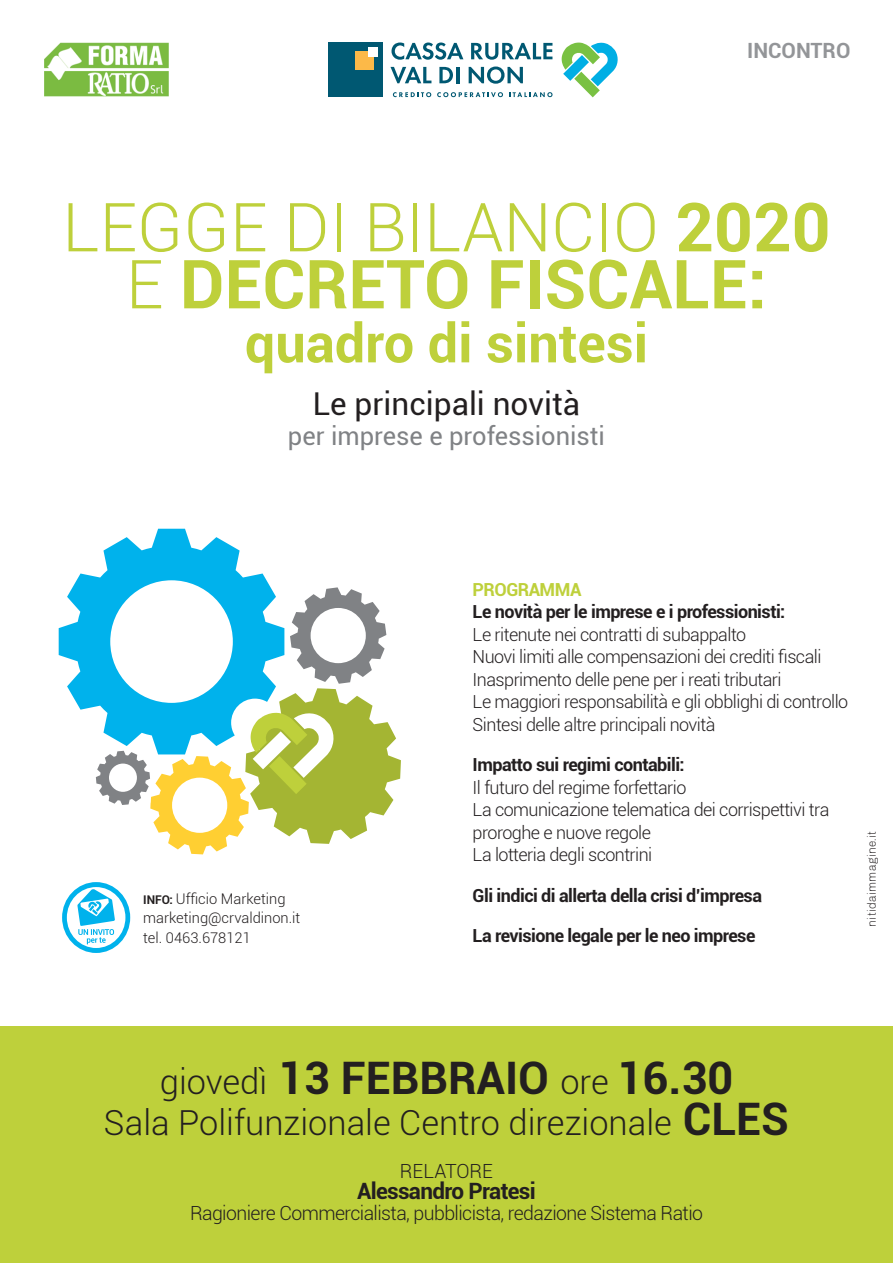
<style>
.page{position:relative;width:893px;height:1263px;background:#fff}
.page>*{position:absolute;margin:0;border:0;box-sizing:border-box;transform-origin:0 0}
.t1{font:700 67.65px/57px "Roboto";color:#bed03b;text-align:center}
.t2{font:700 54px "Roboto";color:#bed03b}
.t3{font:700 44.85px "Roboto";color:#231f20}
.t4{font:300 34.5px "Roboto";color:#231f20}
.t5{font:31.5px "Roboto";color:#231f20}
.t6{font:25.5px "Roboto";color:#808285}
.t7{font:700 22.5px "Roboto";letter-spacing:-.03em;color:#231f20}
.t8{font:700 21px "Roboto";color:#939598}
.t9{font:300 19.5px "Roboto";letter-spacing:-.03em;color:#231f20}
.t10{font:300 19.5px "Roboto";color:#231f20}
.t11{font:300 18px/22.5px "Roboto";letter-spacing:-.03em;color:#231f20}
.t12{font:700 18px "Roboto";letter-spacing:-.03em;color:#231f20}
.t13{font:700 18px "Roboto";letter-spacing:-.03em;color:#bed03b}
.t14{font:300 14.7px/19.5px "Roboto";color:#231f20}
.t15{font:300 12px "Chivo";color:#231f20}
.s1{font-weight:300}
.s2{font-weight:700;font-size:12px}
.s3{font-weight:300;font-size:34.5px}
.s4{font-weight:700;font-size:44.85px}
</style>
<div class="page">
<img style="left:44px;top:42px;width:125px;height:55px">
<svg style="left:562px;top:42px;width:56px;height:55px"></svg>
<div style="left:328px;top:43px;width:54px;height:54px;background:#005872"></div>
<div style="left:355px;top:52px;width:18px;height:18px;background:#fcb948"></div>
<div style="left:369px;top:47px;width:9px;height:9px;background:#fff"></div>
<svg style="left:391px;top:43px;width:72px;height:17px"></svg>
<svg style="left:471px;top:43px;width:81px;height:17px"></svg>
<svg style="left:390px;top:67px;width:41px;height:16px"></svg>
<svg style="left:439px;top:67px;width:14px;height:16px"></svg>
<hr style="left:456px;top:67px;width:3px;height:16px;background:#005872">
<svg style="left:469px;top:67px;width:54px;height:17px"></svg>
<svg style="left:393px;top:92px;width:38px;height:5px"></svg>
<svg style="left:437px;top:92px;width:66px;height:5px"></svg>
<svg style="left:509px;top:92px;width:43px;height:5px"></svg>
<div style="left:0;top:1026px;width:893px;height:237px;background:#bed03b"></div>
<svg style="left:62px;top:882px;width:68px;height:71px"></svg>
<svg style="left:59px;top:529px;width:212px;height:181px;fill:#00b2ec"></svg>
<svg style="left:96px;top:587px;width:305px;height:267px"></svg>
<p class="t8" style="left:747px;top:36px;width:105px">INCONTRO</p>
<h1 class="t1" style="left:62px;top:196px;width:770px"><span class="s1">LEGGE DI BILANCIO</span> 2020<br><span class="s1">E</span> DECRETO FISCALE:</h1>
<h2 class="t2" style="left:245px;top:305px;width:405px">quadro di sintesi</h2>
<h3 class="t5" style="left:313px;top:382px;width:269px">Le principali novità</h3>
<h3 class="t6" style="left:288px;top:418px;width:318px">per imprese e professionisti</h3>
<p class="t14" style="left:143px;top:888px;width:159px"><span class="s2">INFO:</span> Ufficio Marketing marketing@crvaldinon.it tel. 0463.678121</p>
<p class="t13" style="left:473px;top:577px;width:110px">PROGRAMMA</p>
<p class="t12" style="left:473px;top:599px;width:314px">Le novità per le imprese e i professionisti:</p>
<p class="t11" style="left:473px;top:622px;width:377px">Le ritenute nei contratti di subappalto<br>Nuovi limiti alle compensazioni dei crediti fiscali Inasprimento delle pene per i reati tributari<br>Le maggiori responsabilità e gli obblighi di controllo Sintesi delle altre principali novità</p>
<p class="t12" style="left:473px;top:752px;width:214px">Impatto sui regimi contabili:</p>
<p class="t11" style="left:473px;top:775px;width:358px">Il futuro del regime forfettario<br>La comunicazione telematica dei corrispettivi tra proroghe e nuove regole<br>La lotteria degli scontrini</p>
<p class="t12" style="left:473px;top:883px;width:291px">Gli indici di allerta della crisi d’impresa</p>
<p class="t12" style="left:473px;top:923px;width:284px">La revisione legale per le neo imprese</p>
<p class="t15" style="left:865px;top:927px;width:98px;rotate:-90deg">nitidaimmagine.it</p>
<h3 class="t3" style="left:160px;top:1046px;width:575px"><span class="s3">giovedì</span> 13 FEBBRAIO <span class="s3">ore</span> 16.30</h3>
<h3 class="t4" style="left:104px;top:1099px;width:686px">Sala Polifunzionale Centro direzionale <span class="s4">CLES</span></h3>
<p class="t10" style="left:400px;top:1158px;width:95px">RELATORE</p>
<p class="t7" style="left:357px;top:1175px;width:180px">Alessandro Pratesi</p>
<p class="t9" style="left:190px;top:1200px;width:515px">Ragioniere Commercialista, pubblicista, redazione Sistema Ratio</p>
</div>
